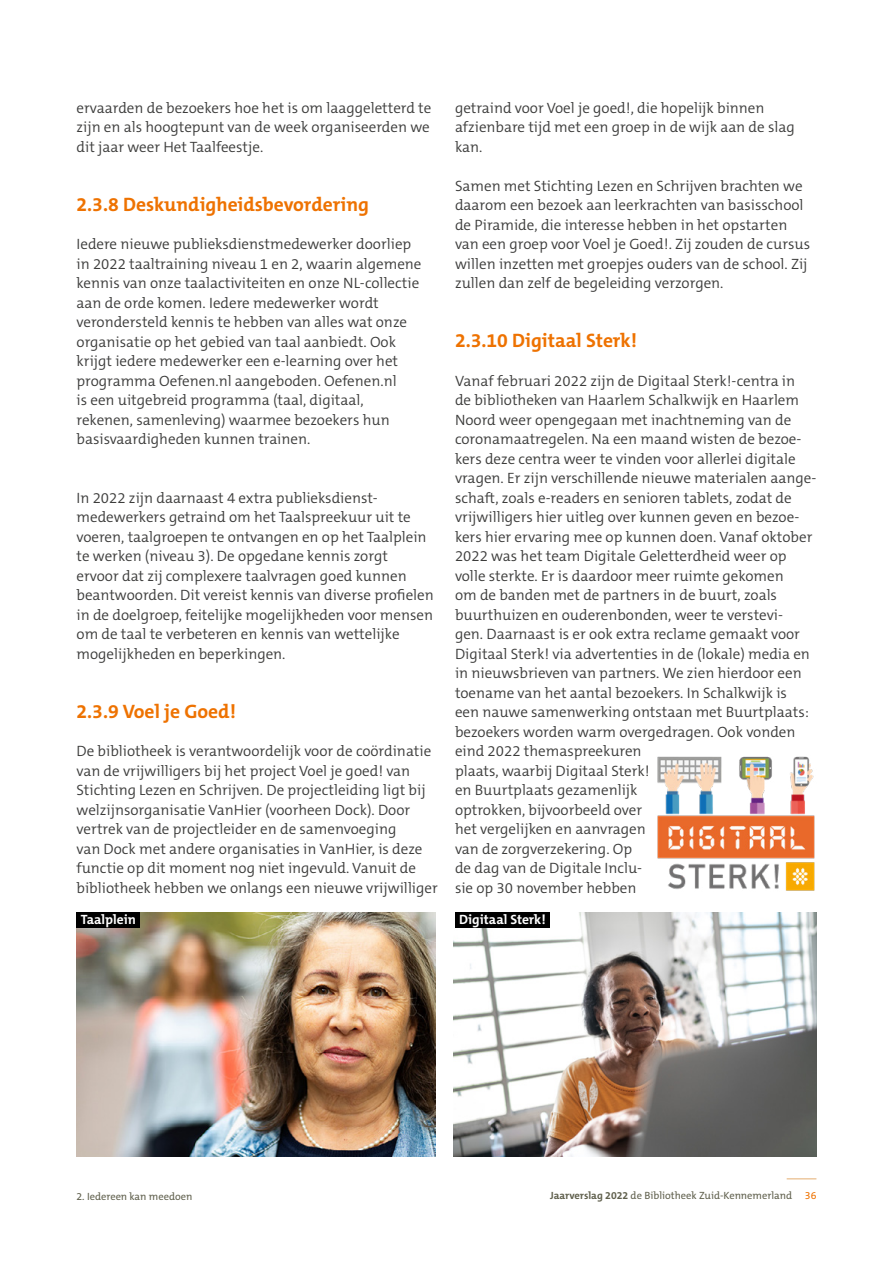
<style>
.page{position:relative;width:893px;height:1263px;background:#fff}
.page>*{position:absolute;margin:0;border:0;box-sizing:border-box;transform-origin:0 0}
.Kop_5{font:700 19.5px "The Mix C5";color:#ee7201}
.Platte_tekst{font:300 15px/19.5px "The Mix C5";color:#3c3c3b}
.Bijschriften{font:700 13.5px "The Mix C5";color:#fff}
.t1{font:10.5px "The Mix C5";color:#60604d}
.s1{font-weight:700}
.s2{color:#ee7201}
</style>
<div class="page">
<svg style="left:787px;top:1178px;width:29px;height:1px"></svg>
<img style="left:77px;top:912px;width:358px;height:245px">
<img style="left:454px;top:912px;width:362px;height:245px">
<img style="left:657px;top:756px;width:158px;height:135px">
<div style="left:77px;top:912px;width:63px;height:16px;background:#000"></div>
<div style="left:455px;top:912px;width:95px;height:16px;background:#000"></div>
<p class="Platte_tekst" style="left:77px;top:98px;width:356px;text-align:justify">ervaarden de bezoekers hoe het is om laaggeletterd te zijn en als hoogtepunt van de week organiseerden we dit jaar weer Het Taalfeestje.</p>
<p class="Kop_5" style="left:77px;top:191px;width:294px">2.3.8 Deskundigheidsbevordering</p>
<p class="Platte_tekst" style="left:77px;top:234px;width:346px">Iedere nieuwe publieksdienstmedewerker doorliep in 2022 taaltraining niveau 1 en 2, waarin algemene kennis van onze taalactiviteiten en onze NL-collectie aan de orde komen. Iedere medewerker wordt verondersteld kennis te hebben van alles wat onze organisatie op het gebied van taal aanbiedt. Ook krijgt iedere medewerker een e-learning over het programma Oefenen.nl aangeboden. Oefenen.nl<br>is een uitgebreid programma (taal, digitaal, rekenen, samenleving) waarmee bezoekers hun basisvaardigheden kunnen trainen.</p>
<p class="Platte_tekst" style="left:77px;top:488px;width:359px">In 2022 zijn daarnaast 4 extra publieksdienst&shy;medewerkers getraind om het Taalspreekuur uit te voeren, taalgroepen te ontvangen en op het Taalplein te werken (niveau 3). De opgedane kennis zorgt ervoor dat zij complexere taalvragen goed kunnen beantwoorden. Dit vereist kennis van diverse profielen in de doelgroep, feitelijke mogelijkheden voor mensen om de taal te verbeteren en kennis van wettelijke mogelijkheden en beperkingen.</p>
<p class="Kop_5" style="left:77px;top:698px;width:161px">2.3.9 Voel je Goed!</p>
<p class="Platte_tekst" style="left:77px;top:741px;width:363px">De bibliotheek is verantwoordelijk voor de coördinatie van de vrijwilligers bij het project Voel je goed! van Stichting Lezen en Schrijven. De projectleiding ligt bij welzijnsorganisatie VanHier (voorheen Dock). Door vertrek van de projectleider en de samenvoeging<br>van Dock met andere organisaties in VanHier, is deze functie op dit moment nog niet ingevuld. Vanuit de bibliotheek hebben we onlangs een nieuwe vrijwilliger</p>
<p class="Platte_tekst" style="left:455px;top:98px;width:341px">getraind voor Voel je goed!, die hopelijk binnen afzienbare tijd met een groep in de wijk aan de slag kan.</p>
<p class="Platte_tekst" style="left:455px;top:176px;width:357px">Samen met Stichting Lezen en Schrijven brachten we daarom een bezoek aan leerkrachten van basisschool de Piramide, die interesse hebben in het opstarten van een groep voor Voel je Goed!. Zij zouden de cursus willen inzetten met groepjes ouders van de school. Zij zullen dan zelf de begeleiding verzorgen.</p>
<p class="Kop_5" style="left:455px;top:328px;width:184px">2.3.10 Digitaal Sterk!</p>
<p class="Platte_tekst" style="left:455px;top:371px;width:363px">Vanaf februari 2022 zijn de Digitaal Sterk!-centra in<br>de bibliotheken van Haarlem Schalkwijk en Haarlem Noord weer opengegaan met inachtneming van de coronamaatregelen. Na een maand wisten de bezoe&shy;kers deze centra weer te vinden voor allerlei digitale vragen. Er zijn verschillende nieuwe materialen aange&shy;schaft, zoals e-readers en senioren tablets, zodat de vrijwilligers hier uitleg over kunnen geven en bezoe&shy;kers hier ervaring mee op kunnen doen. Vanaf oktober 2022 was het team Digitale Geletterdheid weer op volle sterkte. Er is daardoor meer ruimte gekomen<br>om de banden met de partners in de buurt, zoals buurthuizen en ouderenbonden, weer te verstevi-<br>gen. Daarnaast is er ook extra reclame gemaakt voor Digitaal Sterk! via advertenties in de (lokale) media en in nieuwsbrieven van partners. We zien hierdoor een toename van het aantal bezoekers. In Schalkwijk is<br>een nauwe samenwerking ontstaan met Buurtplaats: bezoekers worden warm overgedragen. Ook vonden eind 2022 themaspreekuren<br>plaats, waarbij Digitaal Sterk!<br>en Buurtplaats gezamenlijk<br>optrokken, bijvoorbeeld over<br>het vergelijken en aanvragen<br>van de zorgverzekering. Op<br>de dag van de Digitale Inclu-<br>sie op 30 november hebben</p>
<p class="Bijschriften" style="left:81px;top:910px;width:57px">Taalplein</p>
<p class="Bijschriften" style="left:459px;top:910px;width:88px">Digitaal Sterk!</p>
<p class="t1" style="left:77px;top:1190px;width:117px">2. Iedereen kan meedoen</p>
<p class="t1" style="left:550px;top:1189px;width:268px"><span class="s1">Jaarverslag 2022</span> de Bibliotheek Zuid-Kennemerland <span class="s2">36</span></p>
</div>
